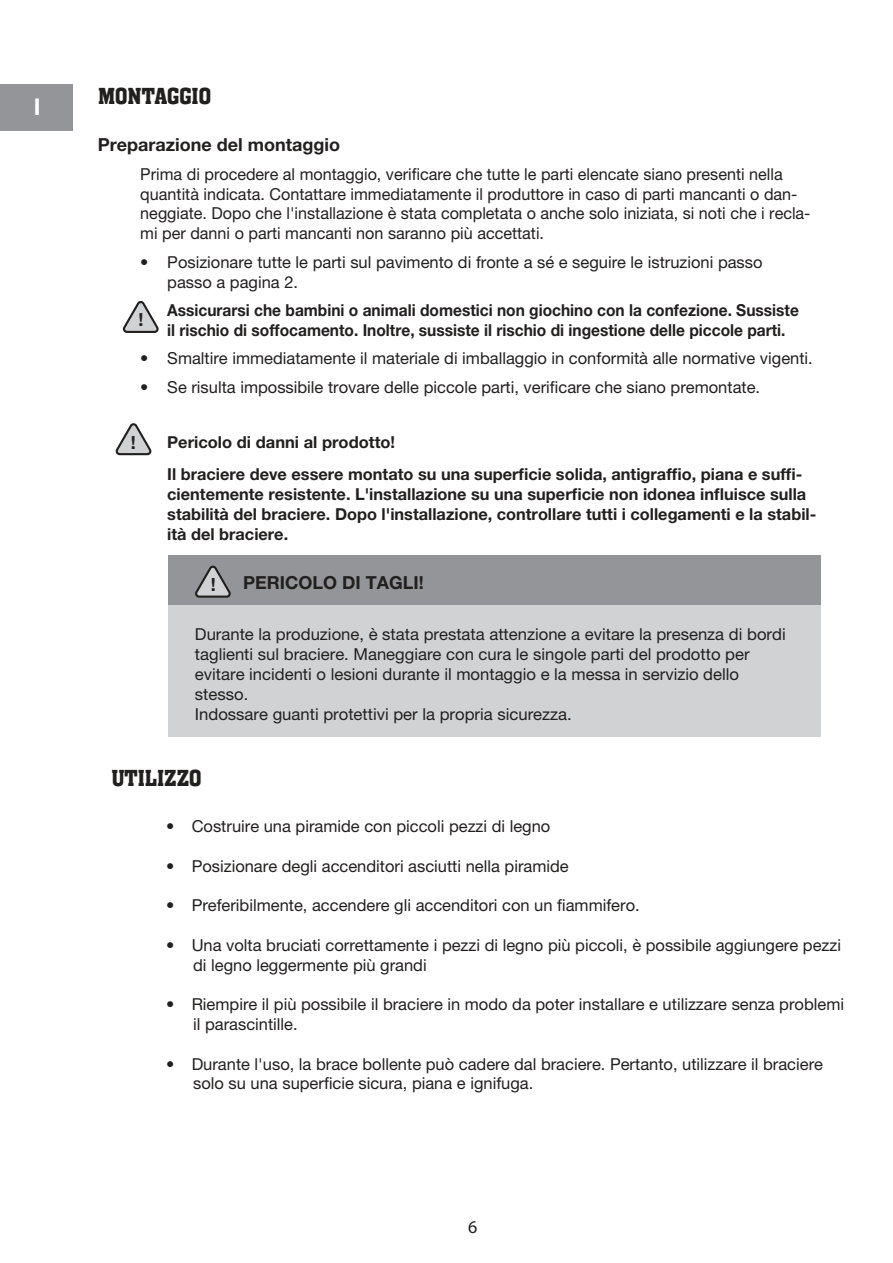
<style>
.page{position:relative;width:893px;height:1263px;background:#fff}
.page>*{position:absolute;margin:0;border:0;box-sizing:border-box;transform-origin:0 0}
.t1{font:500 24px "Aargau";letter-spacing:-.005em;color:#221f1f}
.t2{font:700 23.1px "Helvetica Neue LT Pro";color:#fefefe}
.t3{font:700 18px "Helvetica Neue LT Pro";color:#221f1f}
.t4{font:700 18px "Helvetica Neue";color:#221f1f}
.t5{font:18px "Myriad Pro";color:#221f1f}
.t6{font:16.5px/19.8px "Helvetica Neue LT Pro";color:#221f1f}
.t7{font:700 16.5px/19.8px "Helvetica Neue LT Pro";color:#221f1f}
</style>
<div class="page">
<svg style="left:123px;top:301px;width:36px;height:32px"></svg>
<div style="left:168px;top:555px;width:653px;height:50px;background:#939598"></div>
<div style="left:168px;top:605px;width:653px;height:132px;background:#d0d2d4"></div>
<svg style="left:195px;top:565px;width:36px;height:33px"></svg>
<svg style="left:115px;top:423px;width:37px;height:33px"></svg>
<div style="left:0;top:84px;width:73px;height:46px;background:#939598"></div>
<h2 class="t2" style="left:34px;top:93px;width:8px">I</h2>
<h1 class="t1" style="left:98px;top:79px;width:115px">MONTAGGIO</h1>
<p class="t3" style="left:98px;top:133px;width:244px">Preparazione del montaggio</p>
<p class="t6" style="left:140px;top:164px;width:672px;line-height:19.4px">Prima di procedere al montaggio, verificare che tutte le parti elencate siano presenti nella quantità indicata. Contattare immediatamente il produttore in caso di parti mancanti o dan&shy;neggiate. Dopo che l'installazione è stata completata o anche solo iniziata, si noti che i recla&shy;mi per danni o parti mancanti non saranno più accettati.</p>
<p class="t6" style="left:167px;top:252px;width:597px;text-indent:-27px">• Posizionare tutte le parti sul pavimento di fronte a sé e seguire le istruzioni passo passo a pagina 2.</p>
<p class="t7" style="left:167px;top:300px;width:633px;text-indent:-27px">• Assicurarsi che bambini o animali domestici non giochino con la confezione. Sussiste il rischio di soffocamento. Inoltre, sussiste il rischio di ingestione delle piccole parti.</p>
<p class="t6" style="left:140px;top:348px;width:674px">• Smaltire immediatamente il materiale di imballaggio in conformità alle normative vigenti.</p>
<p class="t6" style="left:140px;top:377px;width:621px">• Se risulta impossibile trovare delle piccole parti, verificare che siano premontate.</p>
<p class="t4" style="left:139px;top:309px;width:7px">!</p>
<p class="t4" style="left:131px;top:431px;width:7px">!</p>
<p class="t7" style="left:167px;top:425px;width:637px;line-height:32.5px">Pericolo di danni al prodotto!<br>Il braciere deve essere montato su una superficie solida, antigraffio, piana e suffi-</p>
<p class="t7" style="left:167px;top:484px;width:651px">cientemente resistente. L'installazione su una superficie non idonea influisce sulla stabilità del braciere. Dopo l'installazione, controllare tutti i collegamenti e la stabil&shy;ità del braciere.</p>
<p class="t4" style="left:211px;top:573px;width:7px">!</p>
<p class="t3" style="left:243px;top:572px;width:182px">PERICOLO DI TAGLI!</p>
<p class="t6" style="left:195px;top:624px;width:592px">Durante la produzione, è stata prestata attenzione a evitare la presenza di bordi taglienti sul braciere. Maneggiare con cura le singole parti del prodotto per evitare incidenti o lesioni durante il montaggio e la messa in servizio dello stesso.<br>Indossare guanti protettivi per la propria sicurezza.</p>
<h1 class="t1" style="left:111px;top:761px;width:92px">UTILIZZO</h1>
<p class="t6" style="left:166px;top:816px;width:386px">• Costruire una piramide con piccoli pezzi di legno</p>
<p class="t6" style="left:166px;top:856px;width:404px">• Posizionare degli accenditori asciutti nella piramide</p>
<p class="t6" style="left:166px;top:895px;width:475px">• Preferibilmente, accendere gli accenditori con un fiammifero.</p>
<p class="t6" style="left:193px;top:935px;width:649px;text-indent:-27px">• Una volta bruciati correttamente i pezzi di legno più piccoli, è possibile aggiungere pezzi di legno leggermente più grandi</p>
<p class="t6" style="left:193px;top:994px;width:652px;text-indent:-27px">• Riempire il più possibile il braciere in modo da poter installare e utilizzare senza problemi il parascintille.</p>
<p class="t6" style="left:193px;top:1054px;width:631px;text-indent:-27px">• Durante l'uso, la brace bollente può cadere dal braciere. Pertanto, utilizzare il braciere solo su una superficie sicura, piana e ignifuga.</p>
<p class="t5" style="left:468px;top:1216px;width:11px">6</p>
</div>
